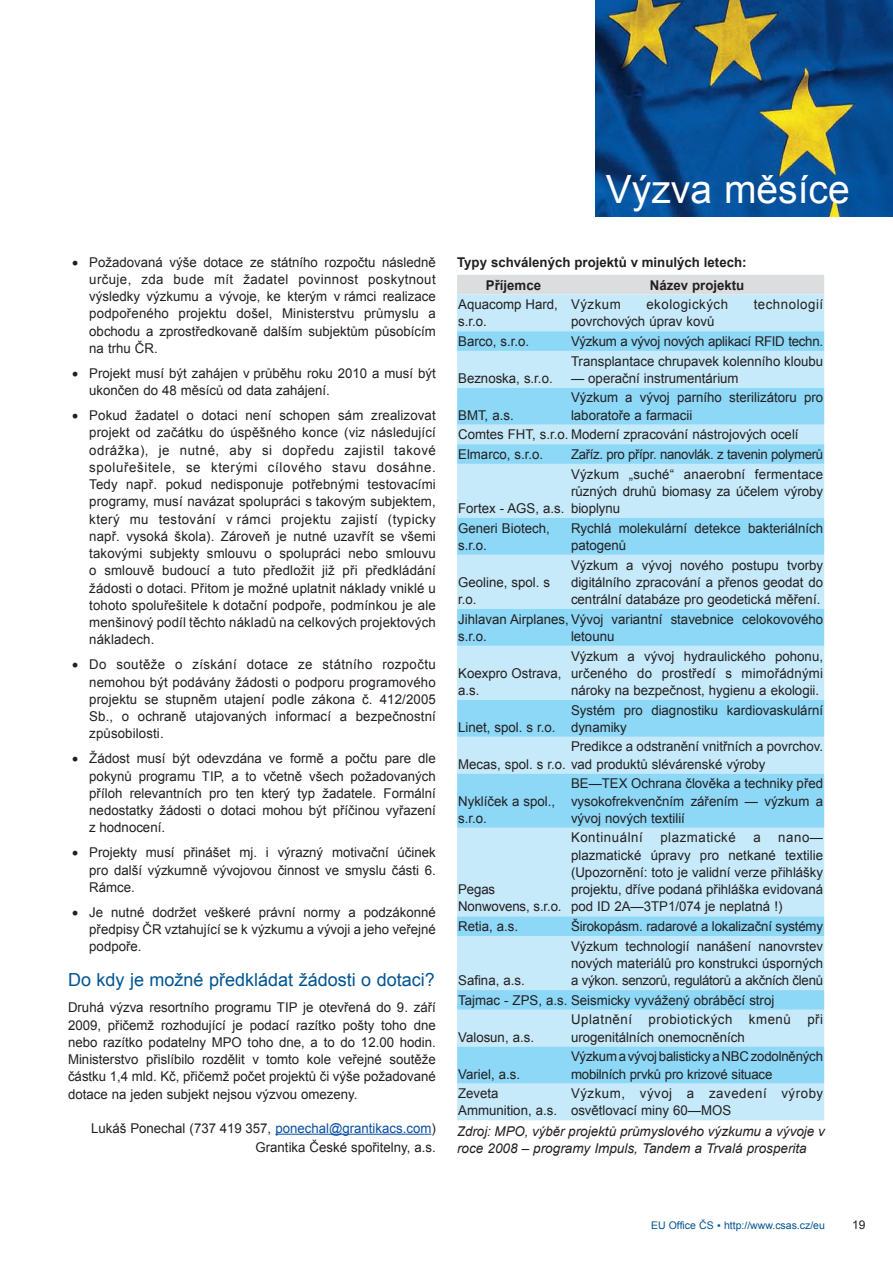
<style>
.page{position:relative;width:893px;height:1263px;background:#fff}
.page>*{position:absolute;margin:0;border:0;box-sizing:border-box;transform-origin:0 0}
.t1{font:39px "Arial";color:#fff}
.t2{font:18px "Arial";color:#005492}
.t3{font:13.5px/17.2px "Arial";color:#231f20}
.t4{font:13.5px/17.2px "Arial";letter-spacing:.04em;color:#231f20}
.t5{font:italic 13.5px/17.2px "Arial";color:#231f20}
.t6{font:700 13.5px/22.8px "Arial";color:#231f20}
.t7{font:13.5px "Arial";letter-spacing:-.025em;color:#231f20}
.t8{font:13.5px "Arial";letter-spacing:-.02em;color:#231f20}
.t9{font:12px "Arial";color:#231f20}
.t10{font:10.5px "Arial";color:#005492}
.s1{color:#094fa3}
</style>
<div class="page">
<hr style="left:275px;top:1134px;width:156px;height:1px;background:#094fa3">
<div style="left:457px;top:275px;width:367px;height:19px;background:#dcdddf"></div>
<div style="left:457px;top:294px;width:367px;height:826px;background:#c6eafa"></div>
<svg style="left:457px;top:331px;width:367px;height:752px;background:#aee2f8"></svg>
<img style="left:595px;top:0;width:298px;height:217px">
<p class="t3" style="left:89px;top:253px;width:348px;text-align:justify;text-indent:-17px">• Požadovaná výše dotace ze státního rozpočtu následně určuje, zda bude mít žadatel povinnost poskytnout výsledky výzkumu a vývoje, ke kterým v rámci realizace podpořeného projektu došel, Ministerstvu průmyslu a obchodu a zprostředkovaně dalším subjektům působícím na trhu ČR.</p>
<p class="t3" style="left:89px;top:365px;width:348px;text-indent:-17px">• Projekt musí být zahájen v průběhu roku 2010 a musí být ukončen do 48 měsíců od data zahájení.</p>
<p class="t3" style="left:89px;top:407px;width:348px;text-align:justify;text-indent:-17px">• Pokud žadatel o dotaci není schopen sám zrealizovat projekt od začátku do úspěšného konce (viz následující odrážka), je nutné, aby si dopředu zajistil takové spoluřešitele, se kterými cílového stavu dosáhne.<br>Tedy např. pokud nedisponuje potřebnými testovacími programy, musí navázat spolupráci s takovým subjektem, který mu testování v rámci projektu zajistí (typicky např. vysoká škola). Zároveň je nutné uzavřít se všemi takovými subjekty smlouvu o spolupráci nebo smlouvu o smlouvě budoucí a tuto předložit již při předkládání žádosti o dotaci. Přitom je možné uplatnit náklady vniklé u tohoto spoluřešitele k dotační podpoře, podmínkou je ale menšinový podíl těchto nákladů na celkových projektových nákladech.</p>
<p class="t3" style="left:89px;top:656px;width:348px;text-align:justify;text-indent:-17px">• Do soutěže o získání dotace ze státního rozpočtu nemohou být podávány žádosti o podporu programového projektu se stupněm utajení podle zákona č. 412/2005<br>Sb., o ochraně utajovaných informací a bezpečnostní způsobilosti.</p>
<p class="t3" style="left:89px;top:750px;width:348px;text-align:justify;text-indent:-17px">• Žádost musí být odevzdána ve formě a počtu pare dle pokynů programu TIP, a to včetně všech požadovaných příloh relevantních pro ten který typ žadatele. Formální nedostatky žádosti o dotaci mohou být příčinou vyřazení z hodnocení.</p>
<p class="t3" style="left:89px;top:844px;width:348px;text-align:justify;text-indent:-17px">• Projekty musí přinášet mj. i výrazný motivační účinek pro další výzkumně vývojovou činnost ve smyslu části 6.<br>Rámce.</p>
<p class="t3" style="left:89px;top:903px;width:348px;text-align:justify;text-indent:-17px">• Je nutné dodržet veškeré právní normy a podzákonné předpisy ČR vztahující se k výzkumu a vývoji a jeho veřejné podpoře.</p>
<h2 class="t2" style="left:68px;top:968px;width:368px">Do kdy je možné předkládat žádosti o dotaci?</h2>
<p class="t3" style="left:68px;top:999px;width:369px;text-align:justify">Druhá výzva resortního programu TIP je otevřená do 9. září 2009, přičemž rozhodující je podací razítko pošty toho dne nebo razítko podatelny MPO toho dne, a to do 12.00 hodin.<br>Ministerstvo přislíbilo rozdělit v tomto kole veřejné soutěže částku 1,4 mld. Kč, přičemž počet projektů či výše požadované dotace na jeden subjekt nejsou výzvou omezeny.</p>
<p class="t3" style="left:91px;top:1118px;width:346px;line-height:19.4px;text-align:right">Lukáš Ponechal (737 419 357, <span class="s1">ponechal@grantikacs.com</span>)<br>Grantika České spořitelny, a.s.</p>
<h1 class="t1" style="left:606px;top:163px;width:245px">Výzva měsíce</h1>
<p class="t6" style="left:486px;top:251px;width:262px;text-indent:-29px">Typy schválených projektů v minulých letech:<br>Příjemce</p>
<p class="t6" style="left:650px;top:274px;width:96px">Název projektu</p>
<p class="t3" style="left:458px;top:296px;width:101px">Aquacomp Hard, s.r.o.</p>
<p class="t3" style="left:571px;top:296px;width:51px">Výzkum</p>
<p class="t4" style="left:646px;top:296px;width:83px">ekologických</p>
<p class="t4" style="left:754px;top:296px;width:71px">technologií</p>
<p class="t3" style="left:571px;top:313px;width:145px">povrchových úprav kovů</p>
<p class="t3" style="left:458px;top:333px;width:72px">Barco, s.r.o.</p>
<p class="t8" style="left:571px;top:332px;width:254px">Výzkum a vývoj nových aplikací RFID techn.</p>
<p class="t3" style="left:458px;top:370px;width:96px">Beznoska, s.r.o.</p>
<p class="t3" style="left:571px;top:352px;width:254px">Transplantace chrupavek kolenního kloubu</p>
<p class="t3" style="left:571px;top:370px;width:169px">— operační instrumentárium</p>
<p class="t3" style="left:571px;top:389px;width:254px">Výzkum a vývoj parního sterilizátoru pro laboratoře a farmacii</p>
<p class="t3" style="left:458px;top:425px;width:342px;line-height:19.6px">Comtes FHT, s.r.o. Moderní zpracování nástrojových ocelí<br>Elmarco, s.r.o.</p>
<p class="t3" style="left:458px;top:406px;width:57px">BMT, a.s.</p>
<p class="t7" style="left:571px;top:445px;width:254px">Zaříz. pro přípr. nanovlák. z tavenin polymerů</p>
<p class="t3" style="left:571px;top:465px;width:254px;text-align:justify">Výzkum „suché“ anaerobní fermentace různých druhů biomasy za účelem výroby bioplynu</p>
<p class="t3" style="left:458px;top:500px;width:108px">Fortex - AGS, a.s.</p>
<p class="t3" style="left:458px;top:519px;width:93px">Generi Biotech, s.r.o.</p>
<p class="t3" style="left:571px;top:519px;width:254px">Rychlá molekulární detekce bakteriálních patogenů</p>
<p class="t3" style="left:458px;top:573px;width:93px">Geoline, spol. s r.o.</p>
<p class="t3" style="left:571px;top:556px;width:254px;text-align:justify">Výzkum a vývoj nového postupu tvorby digitálního zpracování a přenos geodat do centrální databáze pro geodetická měření.</p>
<p class="t3" style="left:458px;top:610px;width:366px">Jihlavan Airplanes, Vývoj variantní stavebnice celokovového s.r.o.</p>
<p class="t3" style="left:571px;top:628px;width:45px">letounu</p>
<p class="t3" style="left:458px;top:664px;width:105px">Koexpro Ostrava, a.s.</p>
<p class="t3" style="left:571px;top:647px;width:254px;text-align:justify">Výzkum a vývoj hydraulického pohonu, určeného do prostředí s mimořádnými nároky na bezpečnost, hygienu a ekologii.</p>
<p class="t3" style="left:571px;top:701px;width:254px">Systém pro diagnostiku kardiovaskulární dynamiky</p>
<p class="t3" style="left:458px;top:755px;width:309px">Mecas, spol. s r.o. vad produktů slévárenské výroby</p>
<p class="t3" style="left:458px;top:719px;width:99px">Linet, spol. s r.o.</p>
<p class="t3" style="left:571px;top:738px;width:254px">Predikce a odstranění vnitřních a povrchov.</p>
<p class="t3" style="left:458px;top:792px;width:99px">Nyklíček a spol., s.r.o.</p>
<p class="t3" style="left:458px;top:881px;width:105px">Pegas<br>Nonwovens, s.r.o.</p>
<p class="t3" style="left:571px;top:775px;width:254px;text-align:justify">BE—TEX Ochrana člověka a techniky před vysokofrekvenčním zářením — výzkum a vývoj nových textilií</p>
<p class="t4" style="left:571px;top:829px;width:73px">Kontinuální</p>
<p class="t4" style="left:660px;top:829px;width:77px">plazmatické</p>
<p class="t3" style="left:753px;top:829px;width:9px">a</p>
<p class="t3" style="left:571px;top:829px;width:254px;text-align:justify;text-indent:207px">nano— plazmatické úpravy pro netkané textilie (Upozornění: toto je validní verze přihlášky projektu, dříve podaná přihláška evidovaná pod ID 2A—3TP1/074 je neplatná !)</p>
<p class="t3" style="left:458px;top:918px;width:61px">Retia, a.s.</p>
<p class="t3" style="left:571px;top:918px;width:254px">Širokopásm. radarové a lokalizační systémy</p>
<p class="t3" style="left:571px;top:937px;width:254px;text-align:justify">Výzkum technologií nanášení nanovrstev nových materiálů pro konstrukci úsporných a výkon. senzorů, regulátorů a akčních členů</p>
<p class="t3" style="left:458px;top:991px;width:318px">Tajmac - ZPS, a.s. Seismicky vyvážený obráběcí stroj</p>
<p class="t3" style="left:458px;top:1028px;width:77px">Valosun, a.s.</p>
<p class="t3" style="left:458px;top:972px;width:68px">Safina, a.s.</p>
<p class="t4" style="left:571px;top:1011px;width:254px">Uplatnění probiotických kmenů při urogenitálních onemocněních</p>
<p class="t3" style="left:458px;top:1065px;width:63px">Variel, a.s.</p>
<p class="t3" style="left:571px;top:1048px;width:254px">Výzkum a vývoj balisticky a NBC zodolněných mobilních prvků pro krizové situace</p>
<p class="t3" style="left:458px;top:1085px;width:100px">Zeveta<br>Ammunition, a.s.</p>
<p class="t4" style="left:571px;top:1085px;width:254px">Výzkum, vývoj a zavedení výroby osvětlovací miny 60—MOS</p>
<p class="t5" style="left:457px;top:1122px;width:369px">Zdroj: MPO, výběr projektů průmyslového výzkumu a vývoje v roce 2008 – programy Impuls, Tandem a Trvalá prosperita</p>
<p class="t10" style="left:651px;top:1218px;width:175px">EU Office ČS ▪ http://www.csas.cz/eu</p>
<p class="t9" style="left:852px;top:1217px;width:15px">19</p>
</div>
